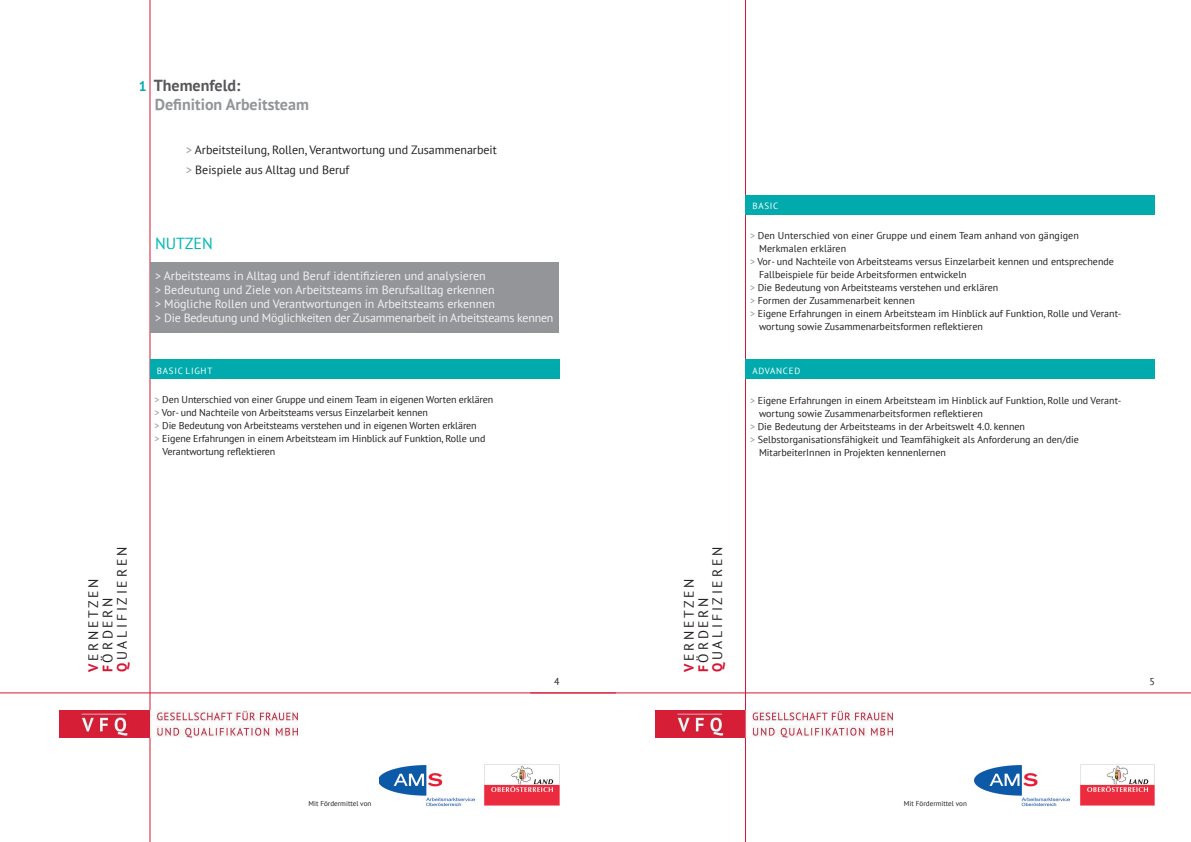
<style>
.page{position:relative;width:1191px;height:842px;background:#fff}
.page>*{position:absolute;margin:0;border:0;box-sizing:border-box;transform-origin:0 0}
.t1{font:700 16px/19px "PT Sans";color:#939598}
.t2{font:16px "PT Sans";color:#00b6ba}
.t3{font:13.8px/14.3px "PT Sans";letter-spacing:.2em;color:#231f20}
.t4{font:12px/14px "PT Sans";color:#f2f3f4}
.t5{font:12px/20px "PT Sans";color:#231f20}
.t6{font:10px "PT Sans";color:#231f20}
.t7{font:9px "PT Sans";letter-spacing:.08em;color:#fff}
.t8{font:7.2px "PT Sans";color:#231f20}
.s1{font-size:13.8px;color:#00aaad}
.s2{color:#57585a}
.s3{color:#939598}
.s4{font-weight:700;color:#d71634}
</style>
<div class="page">
<hr style="left:0;top:692px;width:616px;height:1px;background:#d71634">
<hr style="left:530px;top:692px;width:661px;height:1px;background:#d71634">
<hr style="left:149px;top:0;width:1px;height:842px;background:#d71634">
<hr style="left:745px;top:0;width:1px;height:842px;background:#d71634">
<img style="left:60px;top:710px;width:237px;height:28px">
<img style="left:655px;top:710px;width:238px;height:28px">
<img style="left:484px;top:764px;width:75px;height:42px">
<img style="left:1080px;top:764px;width:75px;height:42px">
<img style="left:379px;top:765px;width:95px;height:41px">
<img style="left:974px;top:765px;width:95px;height:41px">
<div style="left:746px;top:359px;width:409px;height:20px;background:#00aaad"></div>
<div style="left:746px;top:195px;width:409px;height:20px;background:#00aaad"></div>
<div style="left:150px;top:359px;width:409px;height:20px;background:#00aaad"></div>
<div style="left:150px;top:262px;width:409px;height:70px;background:#939598"></div>
<h1 class="t1" style="left:155px;top:76px;width:156px;text-indent:-16px"><span class="s1">1</span> <span class="s2">Themenfeld:<br></span>Definition Arbeitsteam</h1>
<p class="t5" style="left:186px;top:140px;width:312px"><span class="s3">&gt;</span> Arbeitsteilung, Rollen, Verantwortung und Zusammenarbeit <span class="s3">&gt;</span> Beispiele aus Alltag und Beruf</p>
<h1 class="t2" style="left:155px;top:233px;width:59px">NUTZEN</h1>
<p class="t4" style="left:155px;top:268px;width:400px">&gt; Arbeitsteams in Alltag und Beruf identifizieren und analysieren<br>&gt; Bedeutung und Ziele von Arbeitsteams im Berufsalltag erkennen<br>&gt; Mögliche Rollen und Verantwortungen in Arbeitsteams erkennen<br>&gt; Die Bedeutung und Möglichkeiten der Zusammenarbeit in Arbeitsteams kennen</p>
<p class="t7" style="left:157px;top:365px;width:57px">BASIC LIGHT</p>
<p class="t6" style="left:154px;top:393px;width:340px"><span class="s3">&gt;</span> Den Unterschied von einer Gruppe und einem Team in eigenen Worten erklären</p>
<p class="t6" style="left:154px;top:406px;width:275px"><span class="s3">&gt;</span> Vor- und Nachteile von Arbeitsteams versus Einzelarbeit kennen</p>
<p class="t6" style="left:154px;top:419px;width:324px"><span class="s3">&gt;</span> Die Bedeutung von Arbeitsteams verstehen und in eigenen Worten erklären</p>
<p class="t6" style="left:154px;top:432px;width:332px"><span class="s3">&gt;</span> Eigene Erfahrungen in einem Arbeitsteam im Hinblick auf Funktion, Rolle und</p>
<p class="t6" style="left:162px;top:445px;width:114px">Verantwortung reflektieren</p>
<p class="t7" style="left:752px;top:200px;width:27px">BASIC</p>
<p class="t6" style="left:750px;top:229px;width:330px"><span class="s3">&gt;</span> Den Unterschied von einer Gruppe und einem Team anhand von gängigen</p>
<p class="t6" style="left:759px;top:242px;width:89px">Merkmalen erklären</p>
<p class="t6" style="left:750px;top:255px;width:365px"><span class="s3">&gt;</span> Vor- und Nachteile von Arbeitsteams versus Einzelarbeit kennen und entsprechende</p>
<p class="t6" style="left:759px;top:268px;width:209px">Fallbeispiele für beide Arbeitsformen entwickeln</p>
<p class="t6" style="left:750px;top:281px;width:250px"><span class="s3">&gt;</span> Die Bedeutung von Arbeitsteams verstehen und erklären</p>
<p class="t6" style="left:750px;top:294px;width:166px"><span class="s3">&gt;</span> Formen der Zusammenarbeit kennen</p>
<p class="t6" style="left:750px;top:307px;width:373px"><span class="s3">&gt;</span> Eigene Erfahrungen in einem Arbeitsteam im Hinblick auf Funktion, Rolle und Verant-</p>
<p class="t6" style="left:759px;top:320px;width:225px">wortung sowie Zusammenarbeitsformen reflektieren</p>
<p class="t7" style="left:752px;top:365px;width:49px">ADVANCED</p>
<p class="t6" style="left:750px;top:394px;width:373px"><span class="s3">&gt;</span> Eigene Erfahrungen in einem Arbeitsteam im Hinblick auf Funktion, Rolle und Verant-</p>
<p class="t6" style="left:759px;top:407px;width:225px">wortung sowie Zusammenarbeitsformen reflektieren</p>
<p class="t6" style="left:750px;top:420px;width:276px"><span class="s3">&gt;</span> Die Bedeutung der Arbeitsteams in der Arbeitswelt 4.0. kennen</p>
<p class="t6" style="left:750px;top:433px;width:330px"><span class="s3">&gt;</span> Selbstorganisationsfähigkeit und Teamfähigkeit als Anforderung an den/die</p>
<p class="t6" style="left:759px;top:446px;width:188px">MitarbeiterInnen in Projekten kennenlernen</p>
<h2 class="t3" style="left:86px;top:672px;width:127px;rotate:-90deg"><span class="s4">V</span>ERNETZEN<br><span class="s4">F</span>ÖRDERN<br><span class="s4">Q</span>UALIFIZIEREN</h2>
<h2 class="t3" style="left:681px;top:672px;width:127px;rotate:-90deg"><span class="s4">V</span>ERNETZEN<br><span class="s4">F</span>ÖRDERN<br><span class="s4">Q</span>UALIFIZIEREN</h2>
<p class="t6" style="left:554px;top:675px;width:7px">4</p>
<p class="t6" style="left:1149px;top:675px;width:7px">5</p>
<p class="t8" style="left:308px;top:799px;width:64px">Mit Fördermittel von</p>
<p class="t8" style="left:904px;top:799px;width:64px">Mit Fördermittel von</p>
</div>
